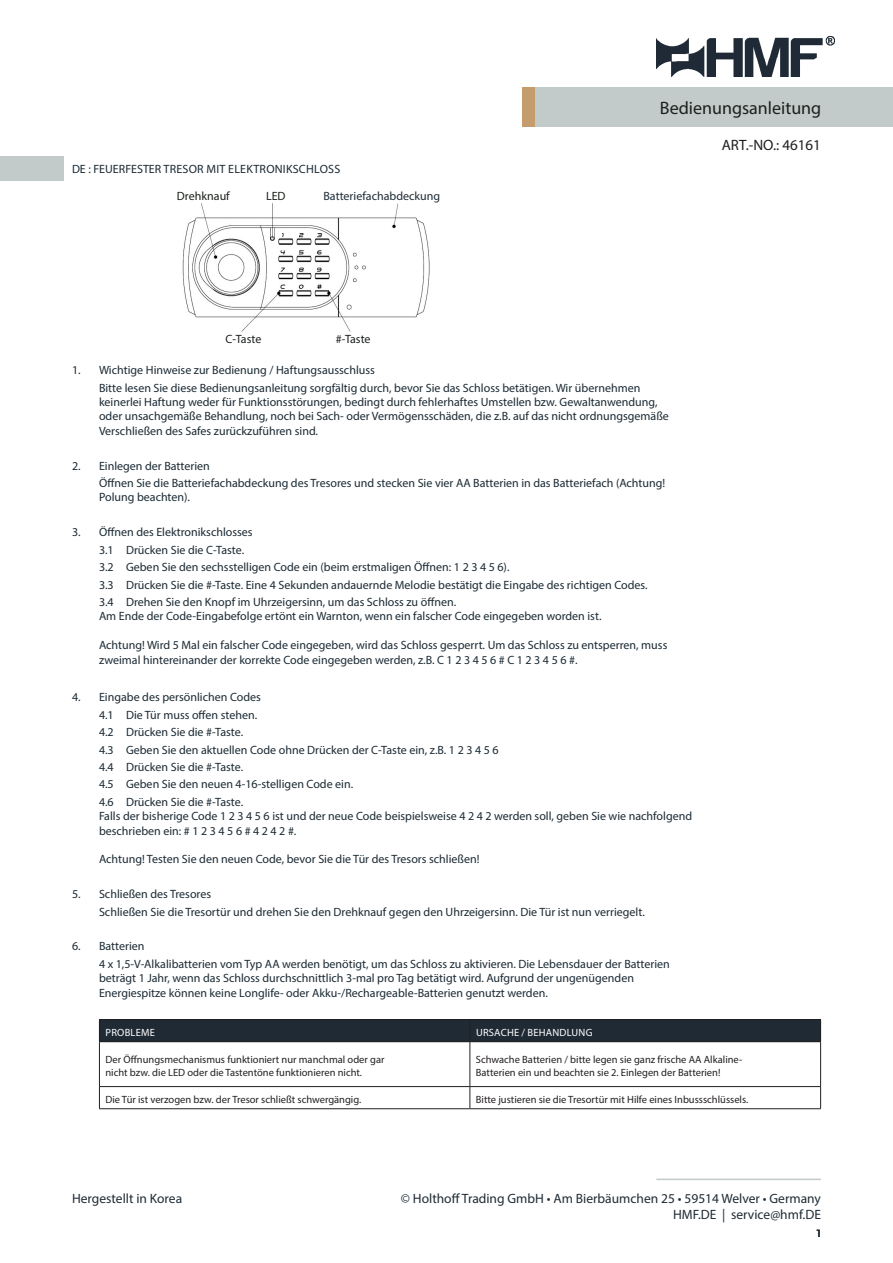
<style>
.page{position:relative;width:893px;height:1263px;background:#fff}
.page>*{position:absolute;margin:0;border:0;box-sizing:border-box;transform-origin:0 0}
.t1{font:18px "Myriad Pro";letter-spacing:.01em;color:#1c201c}
.t2{font:15px "Myriad Pro";color:#1c201c}
.t3{font:13.5px/16.2px "Myriad Pro";color:#1e2b35;text-align:right}
.t4{font:12px/14.4px "Myriad Pro";color:#1b2a34}
.t5{font:12px "Myriad Pro";letter-spacing:.02em;color:#1b2a34}
.t6{font:12px "Myriad Pro";color:#1c201c}
.t7{font:12px "Myriad Pro";color:#1e2b35}
.t8{font:10.5px/12.6px "Myriad Pro";color:#231f20}
.t9{font:10.5px "Myriad Pro";letter-spacing:.02em;color:#fff}
.t10{font:600 10.5px "Montserrat";color:#1e2b35}
</style>
<div class="page">
<img style="left:656px;top:36px;width:178px;height:40px">
<hr style="left:656px;top:1178px;width:165px;height:2px;background:#c2cbca">
<div style="left:0;top:156px;width:63px;height:25px;background:#c2cbca"></div>
<div style="left:534px;top:87px;width:359px;height:39px;background:#c2cbca"></div>
<div style="left:522px;top:87px;width:12px;height:39px;background:#c59c6e"></div>
<img style="left:182px;top:203px;width:248px;height:129px">
<div style="left:99px;top:1019px;width:371px;height:23px;background:#202a35"></div>
<div style="left:470px;top:1019px;width:351px;height:23px;background:#202a35"></div>
<hr style="left:99px;top:1042px;width:1px;height:44px;background:#231f20">
<hr style="left:99px;top:1086px;width:371px;height:1px;background:#231f20">
<svg style="left:99px;top:1087px;width:1px;height:21px"></svg>
<hr style="left:99px;top:1108px;width:371px;height:1px;background:#231f20">
<hr style="left:469px;top:1042px;width:1px;height:44px;background:#231f20">
<hr style="left:820px;top:1042px;width:1px;height:44px;background:#231f20">
<hr style="left:470px;top:1086px;width:351px;height:1px;background:#231f20">
<svg style="left:469px;top:1087px;width:1px;height:21px"></svg>
<svg style="left:820px;top:1087px;width:1px;height:21px"></svg>
<hr style="left:470px;top:1108px;width:351px;height:1px;background:#231f20">
<hr style="left:470px;top:1019px;width:351px;height:1px;background:#231f20">
<svg style="left:820px;top:1020px;width:1px;height:21px"></svg>
<hr style="left:470px;top:1041px;width:351px;height:1px;background:#231f20">
<hr style="left:99px;top:1019px;width:371px;height:1px;background:#231f20">
<svg style="left:99px;top:1020px;width:1px;height:21px"></svg>
<svg style="left:469px;top:1020px;width:1px;height:21px"></svg>
<hr style="left:99px;top:1041px;width:371px;height:1px;background:#231f20">
<p class="t5" style="left:72px;top:161px;width:270px">DE : FEUERFESTER TRESOR MIT ELEKTRONIKSCHLOSS</p>
<p class="t6" style="left:177px;top:189px;width:54px">Drehknauf</p>
<p class="t6" style="left:266px;top:189px;width:21px">LED</p>
<p class="t7" style="left:323px;top:189px;width:118px">Batteriefachabdeckung</p>
<p class="t6" style="left:226px;top:332px;width:37px">C-Taste</p>
<p class="t6" style="left:336px;top:332px;width:36px">#-Taste</p>
<p class="t1" style="left:660px;top:97px;width:163px">Bedienungsanleitung</p>
<h1 class="t1" style="left:626px;top:97px;width:196px">BEDIENUNGSANLEITUNG</h1>
<p class="t2" style="left:722px;top:135px;width:101px">ART.-NO.: 46161</p>
<p class="t4" style="left:72px;top:363px;width:304px">1. Wichtige Hinweise zur Bedienung / Haftungsausschluss</p>
<p class="t4" style="left:99px;top:380px;width:571px">Bitte lesen Sie diese Bedienungsanleitung sorgfältig durch, bevor Sie das Schloss betätigen. Wir übernehmen keinerlei Haftung weder für Funktionsstörungen, bedingt durch fehlerhaftes Umstellen bzw. Gewaltanwendung, oder unsachgemäße Behandlung, noch bei Sach- oder Vermögensschäden, die z.B. auf das nicht ordnungsgemäße Verschließen des Safes zurückzuführen sind.</p>
<p class="t4" style="left:72px;top:458px;width:139px">2. Einlegen der Batterien</p>
<p class="t4" style="left:99px;top:476px;width:568px">Öffnen Sie die Batteriefachabdeckung des Tresores und stecken Sie vier AA Batterien in das Batteriefach (Achtung!<br>Polung beachten).</p>
<p class="t4" style="left:72px;top:525px;width:182px">3. Öffnen des Elektronikschlosses</p>
<p class="t4" style="left:99px;top:542px;width:147px">3.1 Drücken Sie die C-Taste.</p>
<p class="t4" style="left:99px;top:560px;width:412px">3.2 Geben Sie den sechsstelligen Code ein (beim erstmaligen Öffnen: 1 2 3 4 5 6).</p>
<p class="t4" style="left:99px;top:577px;width:550px">3.3 Drücken Sie die #-Taste. Eine 4 Sekunden andauernde Melodie bestätigt die Eingabe des richtigen Codes.</p>
<p class="t4" style="left:99px;top:594px;width:359px">3.4 Drehen Sie den Knopf im Uhrzeigersinn, um das Schloss zu öffnen.</p>
<p class="t4" style="left:99px;top:609px;width:504px">Am Ende der Code-Eingabefolge ertönt ein Warnton, wenn ein falscher Code eingegeben worden ist.</p>
<p class="t4" style="left:99px;top:638px;width:570px">Achtung! Wird 5 Mal ein falscher Code eingegeben, wird das Schloss gesperrt. Um das Schloss zu entsperren, muss zweimal hintereinander der korrekte Code eingegeben werden, z.B. C 1 2 3 4 5 6 # C 1 2 3 4 5 6 #.</p>
<p class="t4" style="left:72px;top:690px;width:190px">4. Eingabe des persönlichen Codes</p>
<p class="t4" style="left:99px;top:707px;width:160px">4.1 Die Tür muss offen stehen.</p>
<p class="t4" style="left:99px;top:725px;width:146px">4.2 Drücken Sie die #-Taste.</p>
<p class="t4" style="left:99px;top:742px;width:401px">4.3 Geben Sie den aktuellen Code ohne Drücken der C-Taste ein, z.B. 1 2 3 4 5 6</p>
<p class="t4" style="left:99px;top:759px;width:146px">4.4 Drücken Sie die #-Taste.</p>
<p class="t4" style="left:99px;top:777px;width:256px">4.5 Geben Sie den neuen 4-16-stelligen Code ein.</p>
<p class="t4" style="left:99px;top:794px;width:146px">4.6 Drücken Sie die #-Taste.</p>
<p class="t4" style="left:99px;top:809px;width:595px">Falls der bisherige Code 1 2 3 4 5 6 ist und der neue Code beispielsweise 4 2 4 2 werden soll, geben Sie wie nachfolgend beschrieben ein: # 1 2 3 4 5 6 # 4 2 4 2 #.</p>
<p class="t4" style="left:99px;top:852px;width:382px">Achtung! Testen Sie den neuen Code, bevor Sie die Tür des Tresors schließen!</p>
<p class="t4" style="left:72px;top:887px;width:141px">5. Schließen des Tresores</p>
<p class="t4" style="left:99px;top:904px;width:547px">Schließen Sie die Tresortür und drehen Sie den Drehknauf gegen den Uhrzeigersinn. Die Tür ist nun verriegelt.</p>
<p class="t4" style="left:72px;top:939px;width:74px">6. Batterien</p>
<p class="t4" style="left:99px;top:956px;width:572px">4 x 1,5-V-Alkalibatterien vom Typ AA werden benötigt, um das Schloss zu aktivieren. Die Lebensdauer der Batterien beträgt 1 Jahr, wenn das Schloss durchschnittlich 3-mal pro Tag betätigt wird. Aufgrund der ungenügenden<br>Energiespitze können keine Longlife- oder Akku-/Rechargeable-Batterien genutzt werden.</p>
<p class="t9" style="left:106px;top:1026px;width:51px">PROBLEME</p>
<p class="t9" style="left:476px;top:1026px;width:118px">URSACHE / BEHANDLUNG</p>
<p class="t8" style="left:105px;top:1053px;width:281px">Der Öffnungsmechanismus funktioniert nur manchmal oder gar nicht bzw. die LED oder die Tastentöne funktionieren nicht.</p>
<p class="t8" style="left:476px;top:1053px;width:268px">Schwache Batterien / bitte legen sie ganz frische AA Alkaline-<br>Batterien ein und beachten sie 2. Einlegen der Batterien!</p>
<p class="t8" style="left:105px;top:1093px;width:257px">Die Tür ist verzogen bzw. der Tresor schließt schwergängig.</p>
<p class="t8" style="left:476px;top:1093px;width:274px">Bitte justieren sie die Tresortür mit Hilfe eines Inbussschlüssels.</p>
<p class="t3" style="left:72px;top:1190px;width:112px">Hergestellt in Korea</p>
<p class="t3" style="left:401px;top:1190px;width:422px">© Holthoff Trading GmbH • Am Bierbäumchen 25 • 59514 Welver • Germany<br>HMF.DE | service@hmf.DE</p>
<p class="t10" style="left:817px;top:1226px;width:6px">1</p>
</div>
